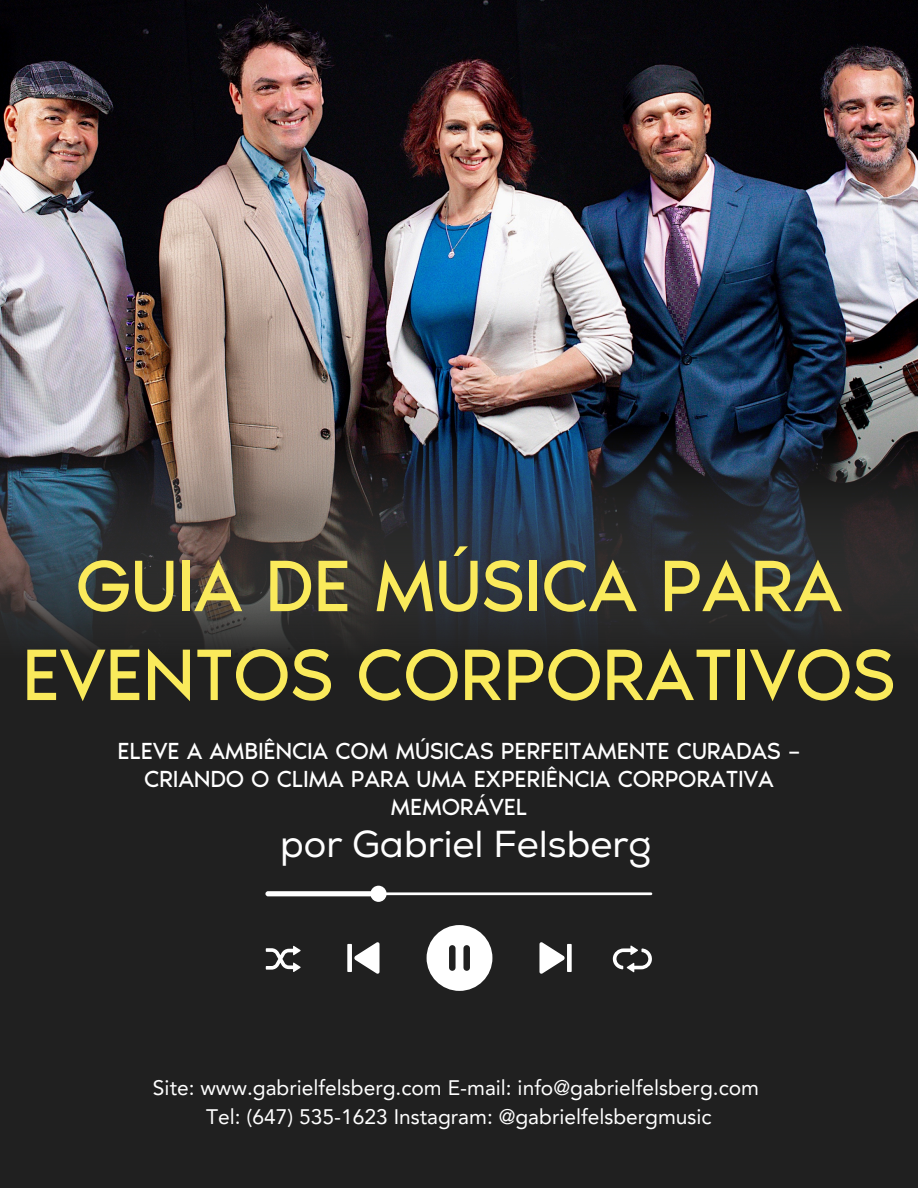
<style>
.page{position:relative;width:918px;height:1188px;background:#202020}
.page>*{position:absolute;margin:0;border:0;box-sizing:border-box;transform-origin:0 0}
.t1{font:75px/88.8px "Noir Pro";letter-spacing:-.015em;color:#faea5b;text-align:center}
.t2{font:37.5px "Nexa";color:#fff}
.t3{font:24px/28.2px "Noir Pro";letter-spacing:-.015em;color:#fff;text-align:center}
.t4{font:21px "Avenir LT Pro";color:#fff}
</style>
<div class="page">
<img style="left:0;top:0;width:918px;height:424px">
<img style="left:0;top:424px;width:918px;height:229px">
<svg style="left:265px;top:886px;width:387px;height:16px"></svg>
<svg style="left:354px;top:942px;width:26px;height:32px"></svg>
<div style="left:347px;top:944px;width:5px;height:28px;background:#fff"></div>
<svg style="left:539px;top:942px;width:26px;height:32px"></svg>
<div style="left:567px;top:944px;width:5px;height:28px;background:#fff"></div>
<svg style="left:427px;top:925px;width:65px;height:66px"></svg>
<svg style="left:612px;top:945px;width:40px;height:27px"></svg>
<svg style="left:266px;top:946px;width:35px;height:26px"></svg>
<h1 class="t1" style="left:22px;top:541px;width:876px">GUIA DE MÚSICA PARA<br>EVENTOS CORPORATIVOS</h1>
<h2 class="t3" style="left:118px;top:736px;width:684px">ELEVE A AMBIÊNCIA COM MÚSICAS PERFEITAMENTE CURADAS –<br>CRIANDO O CLIMA PARA UMA EXPERIÊNCIA CORPORATIVA<br>MEMORÁVEL</h2>
<h3 class="t2" style="left:280px;top:822px;width:373px">por Gabriel Felsberg</h3>
<p class="t4" style="left:153px;top:1079px;width:608px">Site: www.gabrielfelsberg.com E-mail: info@gabrielfelsberg.com</p>
<p class="t4" style="left:206px;top:1108px;width:507px">Tel: (647) 535-1623 Instagram: @gabrielfelsbergmusic</p>
</div>
